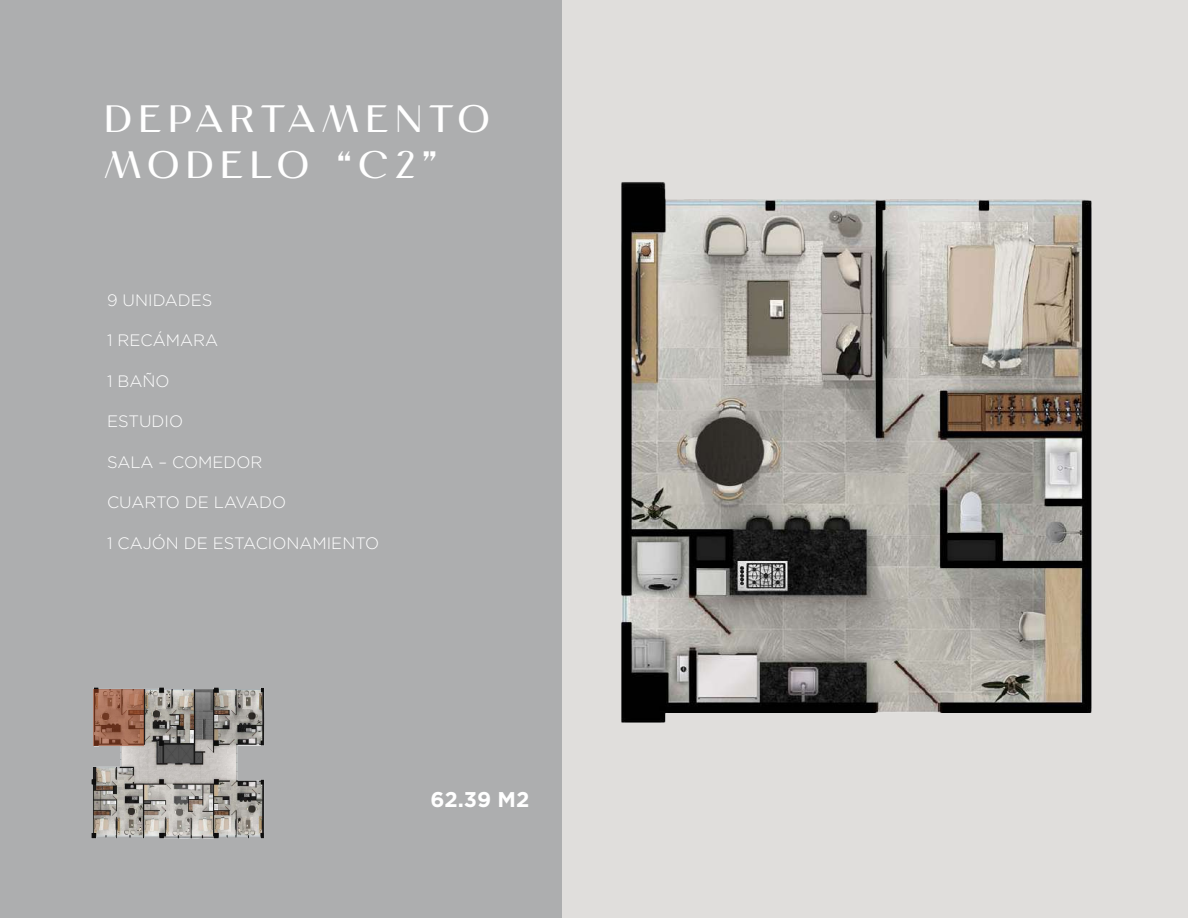
<style>
.page{position:relative;width:1188px;height:918px;background:#fff}
.page>*{position:absolute;margin:0;border:0;box-sizing:border-box;transform-origin:0 0}
.t1{font:38.25px/45.8px "BN Paradox";letter-spacing:.2em;color:#fff}
.t2{font:700 21.3px "Gotham";color:#fff}
.t3{font:300 16.5px "Gotham";color:#fff}
</style>
<div class="page">
<div style="left:0;top:0;width:563px;height:918px;background:#adaeaf"></div>
<div style="left:563px;top:0;width:625px;height:918px;background:#e0dedc"></div>
<img style="left:562px;top:0;width:530px;height:854px">
<img style="left:91px;top:687px;width:174px;height:152px">
<svg style="left:94px;top:689px;width:50px;height:57px"></svg>
<h1 class="t1" style="left:105px;top:99px;width:386px">DEPARTAMENTO<br>MODELO “C2”</h1>
<p class="t3" style="left:107px;top:291px;width:107px">9 UNIDADES</p>
<p class="t3" style="left:107px;top:331px;width:112px">1 RECÁMARA</p>
<p class="t3" style="left:107px;top:372px;width:64px">1 BAÑO</p>
<p class="t3" style="left:107px;top:412px;width:78px">ESTUDIO</p>
<p class="t3" style="left:107px;top:453px;width:157px">SALA – COMEDOR</p>
<p class="t3" style="left:107px;top:493px;width:181px">CUARTO DE LAVADO</p>
<p class="t3" style="left:107px;top:534px;width:274px">1 CAJÓN DE ESTACIONAMIENTO</p>
<p class="t2" style="left:430px;top:785px;width:101px">62.39 M2</p>
</div>
